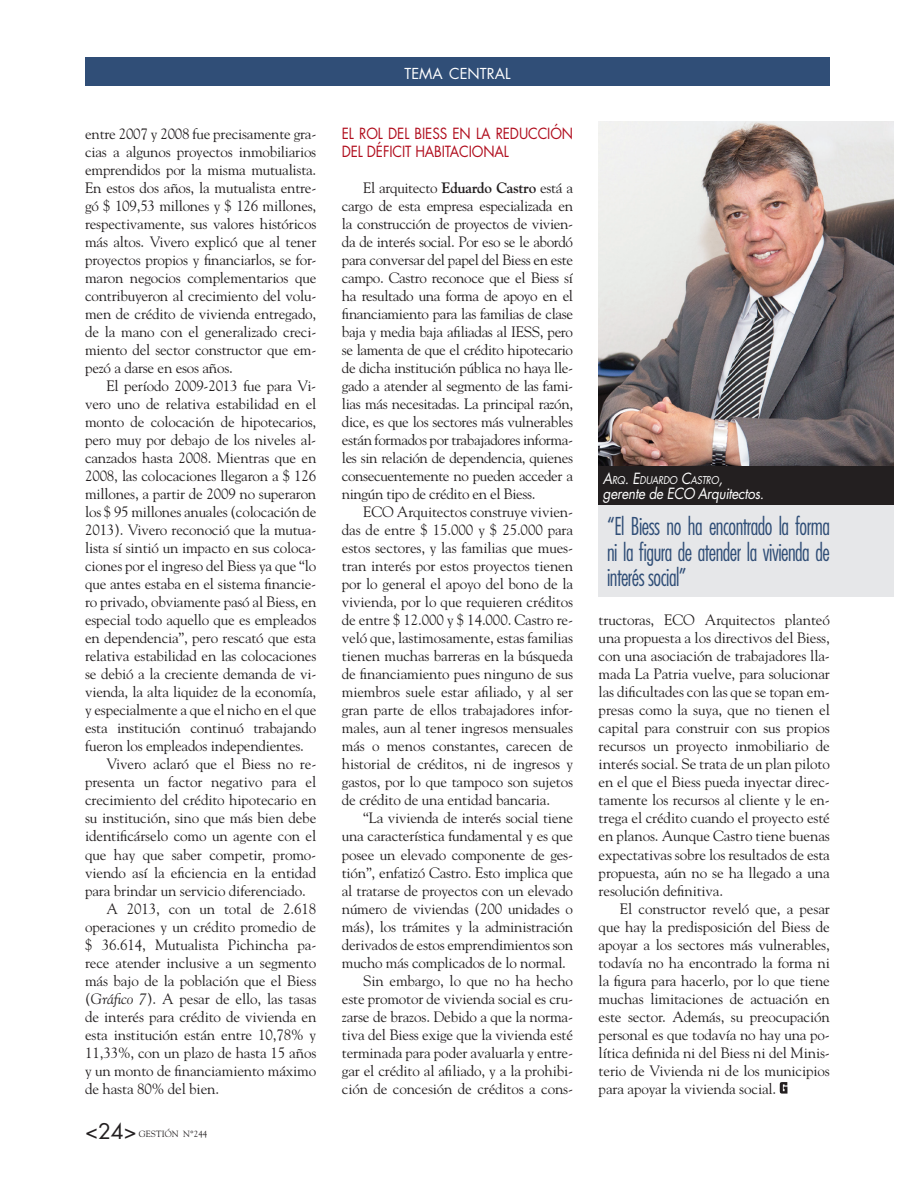
<style>
.page{position:relative;width:915px;height:1191px;background:#fff}
.page>*{position:absolute;margin:0;border:0;box-sizing:border-box;transform-origin:0 0}
.t1{font:300 condensed 24px/25.5px "Futura";letter-spacing:-.025em;color:#304e77;text-align:justify;scale:.9 1}
.t2{font:21px "Futura";color:#231f20}
.t3{font:15px/18px "Goudy Std";letter-spacing:-.015em;color:#231f20;text-align:justify}
.t4{font:15px/18px "Futura";letter-spacing:-.01em;color:#b00d1d;scale:.9 1}
.t5{font:italic 15px "Futura";letter-spacing:-.02em;color:#fff;scale:.9 1}
.t6{font:14.7px "Futura";color:#fff}
.t7{font:italic 10.5px "Futura";letter-spacing:-.03em;color:#fff;scale:.9 1}
.t8{font:9px "Goudy Std";color:#231f20}
.s1{font-style:italic}
.s2{font-style:inherit}
.s3{font-weight:700}
.s4{font-size:15px}
</style>
<div class="page">
<div style="left:85px;top:57px;width:744px;height:28px;background:#304e77"></div>
<svg style="left:779px;top:1082px;width:8px;height:11px"></svg>
<img style="left:598px;top:121px;width:295px;height:345px">
<div style="left:598px;top:466px;width:295px;height:40px;background:#231f20"></div>
<div style="left:598px;top:505px;width:295px;height:91px;background:#e6e7e9"></div>
<p class="t3" style="left:85px;top:125px;width:233px">entre 2007 y 2008 fue precisamente gra&shy;cias a algunos proyectos inmobiliarios emprendidos por la misma mutualista.<br>En estos dos años, la mutualista entre&shy;gó $ 109,53 millones y $ 126 millones, respectivamente, sus valores históricos más altos. Vivero explicó que al tener proyectos propios y financiarlos, se for&shy;maron negocios complementarios que contribuyeron al crecimiento del volu&shy;men de crédito de vivienda entregado, de la mano con el generalizado creci&shy;miento del sector constructor que em&shy;pezó a darse en esos años.</p>
<p class="t3" style="left:106px;top:377px;width:211px">El período 2009-2013 fue para Vi-</p>
<p class="t3" style="left:85px;top:395px;width:233px">vero uno de relativa estabilidad en el</p>
<p class="t3" style="left:85px;top:413px;width:233px">monto de colocación de hipotecarios,</p>
<p class="t3" style="left:85px;top:431px;width:232px">pero muy por debajo de los niveles al-</p>
<p class="t3" style="left:85px;top:449px;width:233px">canzados hasta 2008. Mientras que en</p>
<p class="t3" style="left:85px;top:467px;width:233px">2008, las colocaciones llegaron a $ 126</p>
<p class="t3" style="left:85px;top:485px;width:233px">millones, a partir de 2009 no superaron</p>
<p class="t3" style="left:85px;top:503px;width:233px">los $ 95 millones anuales (colocación de</p>
<p class="t3" style="left:85px;top:521px;width:233px">2013). Vivero reconoció que la mutua-</p>
<p class="t3" style="left:85px;top:539px;width:232px">lista sí sintió un impacto en sus coloca-</p>
<p class="t3" style="left:85px;top:557px;width:233px">ciones por el ingreso del Biess ya que “lo</p>
<p class="t3" style="left:85px;top:575px;width:232px">que antes estaba en el sistema financie-</p>
<p class="t3" style="left:85px;top:593px;width:233px">ro privado, obviamente pasó al Biess, en</p>
<p class="t3" style="left:85px;top:611px;width:233px">especial todo aquello que es empleados</p>
<p class="t3" style="left:85px;top:629px;width:232px">en dependencia”, pero rescató que esta</p>
<p class="t3" style="left:85px;top:647px;width:233px">relativa estabilidad en las colocaciones</p>
<p class="t3" style="left:85px;top:665px;width:233px">se debió a la creciente demanda de vi-</p>
<p class="t3" style="left:85px;top:683px;width:233px">vienda, la alta liquidez de la economía,</p>
<p class="t3" style="left:85px;top:701px;width:233px">y especialmente a que el nicho en el que</p>
<p class="t3" style="left:85px;top:719px;width:233px">esta institución continuó trabajando</p>
<p class="t3" style="left:85px;top:737px;width:220px">fueron los empleados independientes.</p>
<p class="t3" style="left:106px;top:755px;width:211px">Vivero aclaró que el Biess no re-</p>
<p class="t3" style="left:85px;top:773px;width:233px">presenta un factor negativo para el</p>
<p class="t3" style="left:85px;top:791px;width:233px">crecimiento del crédito hipotecario en</p>
<p class="t3" style="left:85px;top:809px;width:233px">su institución, sino que más bien debe</p>
<p class="t3" style="left:85px;top:827px;width:232px">identificárselo como un agente con el</p>
<p class="t3" style="left:85px;top:845px;width:232px">que hay que saber competir, promo-</p>
<p class="t3" style="left:85px;top:863px;width:233px">viendo así la eficiencia en la entidad</p>
<p class="t3" style="left:85px;top:881px;width:222px">para brindar un servicio diferenciado.</p>
<p class="t3" style="left:106px;top:899px;width:211px">A 2013, con un total de 2.618</p>
<p class="t3" style="left:85px;top:917px;width:232px">operaciones y un crédito promedio de</p>
<p class="t3" style="left:85px;top:935px;width:233px">$ 36.614, Mutualista Pichincha pa-</p>
<p class="t3" style="left:85px;top:953px;width:233px">rece atender inclusive a un segmento</p>
<p class="t3" style="left:85px;top:971px;width:233px">más bajo de la población que el Biess</p>
<p class="t3" style="left:85px;top:989px;width:233px">(<span class="s1">Gráfico 7</span>). A pesar de ello, las tasas</p>
<p class="t3" style="left:85px;top:1007px;width:233px">de interés para crédito de vivienda en</p>
<p class="t3" style="left:85px;top:1025px;width:232px">esta institución están entre 10,78% y</p>
<p class="t3" style="left:85px;top:1043px;width:233px">11,33%, con un plazo de hasta 15 años</p>
<p class="t3" style="left:85px;top:1061px;width:232px">y un monto de financiamiento máximo</p>
<p class="t3" style="left:85px;top:1079px;width:135px">de hasta 80% del bien.</p>
<h2 class="t2" style="left:85px;top:1116px;width:53px">&lt;<span class="s2">24</span>&gt;</h2>
<p class="t8" style="left:139px;top:1128px;width:70px">gestión n°244</p>
<p class="t6" style="left:404px;top:64px;width:107px">TEMA CENTRAL</p>
<p class="t4" style="left:342px;top:124px;width:258px">EL ROL DEL BIESS EN LA REDUCCIÓN<br>DEL DÉFICIT HABITACIONAL</p>
<p class="t3" style="left:342px;top:179px;width:233px;text-indent:21px">El arquitecto <span class="s3">Eduardo Castro</span> está a cargo de esta empresa especializada en la construcción de proyectos de vivien&shy;da de interés social. Por eso se le abordó para conversar del papel del Biess en este campo. Castro reconoce que el Biess sí ha resultado una forma de apoyo en el financiamiento para las familias de clase baja y media baja afiliadas al IESS, pero se lamenta de que el crédito hipotecario de dicha institución pública no haya lle&shy;gado a atender al segmento de las fami&shy;lias más necesitadas. La principal razón, dice, es que los sectores más vulnerables están formados por trabajadores informa&shy;les sin relación de dependencia, quienes consecuentemente no pueden acceder a ningún tipo de crédito en el Biess.</p>
<p class="t3" style="left:342px;top:503px;width:233px;text-indent:21px">ECO Arquitectos construye vivien&shy;das de entre $ 15.000 y $ 25.000 para estos sectores, y las familias que mues&shy;tran interés por estos proyectos tienen por lo general el apoyo del bono de la vivienda, por lo que requieren créditos de entre $ 12.000 y $ 14.000. Castro re&shy;veló que, lastimosamente, estas familias tienen muchas barreras en la búsqueda de financiamiento pues ninguno de sus miembros suele estar afiliado, y al ser gran parte de ellos trabajadores infor&shy;males, aun al tener ingresos mensuales más o menos constantes, carecen de historial de créditos, ni de ingresos y gastos, por lo que tampoco son sujetos de crédito de una entidad bancaria.</p>
<p class="t3" style="left:363px;top:809px;width:211px">“La vivienda de interés social tiene</p>
<p class="t3" style="left:342px;top:827px;width:232px">una característica fundamental y es que</p>
<p class="t3" style="left:342px;top:845px;width:232px">posee un elevado componente de ges-</p>
<p class="t3" style="left:342px;top:863px;width:233px">tión”, enfatizó Castro. Esto implica que</p>
<p class="t3" style="left:342px;top:881px;width:233px">al tratarse de proyectos con un elevado</p>
<p class="t3" style="left:342px;top:899px;width:233px">número de viviendas (200 unidades o</p>
<p class="t3" style="left:342px;top:917px;width:233px">más), los trámites y la administración</p>
<p class="t3" style="left:342px;top:935px;width:232px">derivados de estos emprendimientos son</p>
<p class="t3" style="left:342px;top:953px;width:225px">mucho más complicados de lo normal.</p>
<p class="t3" style="left:363px;top:971px;width:211px">Sin embargo, lo que no ha hecho</p>
<p class="t3" style="left:342px;top:989px;width:233px">este promotor de vivienda social es cru-</p>
<p class="t3" style="left:342px;top:1007px;width:232px">zarse de brazos. Debido a que la norma-</p>
<p class="t3" style="left:342px;top:1025px;width:232px">tiva del Biess exige que la vivienda esté</p>
<p class="t3" style="left:342px;top:1043px;width:232px">terminada para poder avaluarla y entre-</p>
<p class="t3" style="left:342px;top:1061px;width:233px">gar el crédito al afiliado, y a la prohibi-</p>
<p class="t3" style="left:342px;top:1079px;width:233px">ción de concesión de créditos a cons-</p>
<p class="t7" style="left:602px;top:473px;width:135px"><span class="s4">A</span>RQ<span class="s4">. E</span>DUARDO <span class="s4">C</span>ASTRO<span class="s4">,</span></p>
<p class="t5" style="left:602px;top:483px;width:180px">gerente de ECO Arquitectos.</p>
<h1 class="t1" style="left:607px;top:513px;width:249px">“El Biess no ha encontrado la forma ni la figura de atender la vivienda de interés social”</h1>
<p class="t3" style="left:598px;top:611px;width:233px">tructoras, ECO Arquitectos planteó una propuesta a los directivos del Biess, con una asociación de trabajadores lla&shy;mada La Patria vuelve, para solucionar las dificultades con las que se topan em&shy;presas como la suya, que no tienen el capital para construir con sus propios recursos un proyecto inmobiliario de interés social. Se trata de un plan piloto en el que el Biess pueda inyectar direc&shy;tamente los recursos al cliente y le en&shy;trega el crédito cuando el proyecto esté en planos. Aunque Castro tiene buenas expectativas sobre los resultados de esta propuesta, aún no se ha llegado a una resolución definitiva.</p>
<p class="t3" style="left:598px;top:899px;width:233px;text-indent:21px">El constructor reveló que, a pesar que hay la predisposición del Biess de apoyar a los sectores más vulnerables, todavía no ha encontrado la forma ni la figura para hacerlo, por lo que tiene muchas limitaciones de actuación en este sector. Además, su preocupación personal es que todavía no hay una po&shy;lítica definida ni del Biess ni del Minis&shy;terio de Vivienda ni de los municipios para apoyar la vivienda social.</p>
</div>
